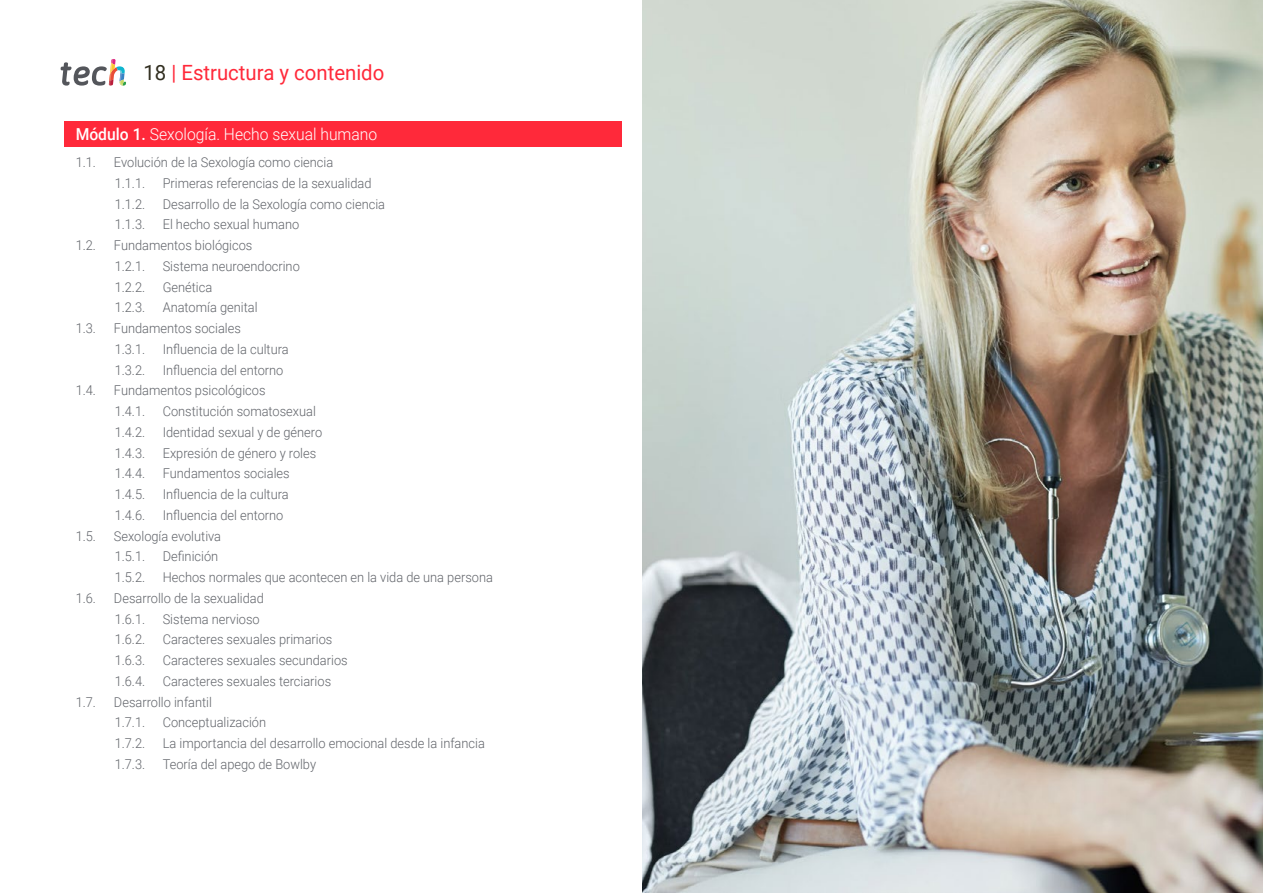
<style>
.page{position:relative;width:1263px;height:893px;background:#fff}
.page>*{position:absolute;margin:0;border:0;box-sizing:border-box;transform-origin:0 0}
.t1{font:21px "Roboto";color:#ff293a}
.t2{font:300 16.5px "Roboto";color:#fff;scale:.95 1}
.t3{font:300 13.5px/20.7px "Roboto";color:#61646a;scale:.95 1}
.s1{color:#312e20}
.s2{font-weight:500}
</style>
<div class="page">
<div style="left:65px;top:121px;width:557px;height:25px;background:#ff293a"></div>
<svg style="left:61px;top:59px;width:65px;height:27px"></svg>
<img style="left:642px;top:0;width:621px;height:893px">
<h1 class="t1" style="left:144px;top:57px;width:242px"><span class="s1">18</span> | Estructura y contenido</h1>
<p class="t2" style="left:76px;top:123px;width:319px"><span class="s2">Módulo 1.</span> Sexología. Hecho sexual humano</p>
<p class="t3" style="left:76px;top:151px;width:23px">1.1.</p>
<p class="t3" style="left:114px;top:151px;width:232px">Evolución de la Sexología como ciencia<br>1.1.1.</p>
<p class="t3" style="left:163px;top:172px;width:221px">Primeras referencias de la sexualidad</p>
<p class="t3" style="left:115px;top:193px;width:34px">1.1.2.</p>
<p class="t3" style="left:163px;top:193px;width:236px">Desarrollo de la Sexología como ciencia</p>
<p class="t3" style="left:115px;top:214px;width:34px">1.1.3.</p>
<p class="t3" style="left:163px;top:214px;width:145px">El hecho sexual humano</p>
<p class="t3" style="left:76px;top:234px;width:23px">1.2.</p>
<p class="t3" style="left:114px;top:234px;width:147px">Fundamentos biológicos<br>1.2.1.</p>
<p class="t3" style="left:163px;top:255px;width:146px">Sistema neuroendocrino</p>
<p class="t3" style="left:115px;top:276px;width:34px">1.2.2.</p>
<p class="t3" style="left:163px;top:276px;width:54px">Genética</p>
<p class="t3" style="left:115px;top:297px;width:34px">1.2.3.</p>
<p class="t3" style="left:163px;top:297px;width:101px">Anatomía genital</p>
<p class="t3" style="left:76px;top:317px;width:23px">1.3.</p>
<p class="t3" style="left:114px;top:317px;width:135px">Fundamentos sociales<br>1.3.1.</p>
<p class="t3" style="left:163px;top:338px;width:134px">Influencia de la cultura</p>
<p class="t3" style="left:115px;top:359px;width:34px">1.3.2.</p>
<p class="t3" style="left:163px;top:359px;width:129px">Influencia del entorno</p>
<p class="t3" style="left:76px;top:380px;width:23px">1.4.</p>
<p class="t3" style="left:114px;top:380px;width:161px">Fundamentos psicológicos<br>1.4.1.</p>
<p class="t3" style="left:163px;top:400px;width:163px">Constitución somatosexual</p>
<p class="t3" style="left:115px;top:421px;width:34px">1.4.2.</p>
<p class="t3" style="left:163px;top:421px;width:169px">Identidad sexual y de género</p>
<p class="t3" style="left:115px;top:442px;width:34px">1.4.3.</p>
<p class="t3" style="left:163px;top:442px;width:163px">Expresión de género y roles</p>
<p class="t3" style="left:115px;top:463px;width:34px">1.4.4.</p>
<p class="t3" style="left:163px;top:463px;width:135px">Fundamentos sociales</p>
<p class="t3" style="left:115px;top:483px;width:34px">1.4.5.</p>
<p class="t3" style="left:163px;top:483px;width:134px">Influencia de la cultura</p>
<p class="t3" style="left:115px;top:504px;width:34px">1.4.6.</p>
<p class="t3" style="left:163px;top:504px;width:129px">Influencia del entorno</p>
<p class="t3" style="left:76px;top:525px;width:23px">1.5.</p>
<p class="t3" style="left:114px;top:525px;width:114px">Sexología evolutiva<br>1.5.1.</p>
<p class="t3" style="left:163px;top:546px;width:60px">Definición</p>
<p class="t3" style="left:115px;top:566px;width:34px">1.5.2.</p>
<p class="t3" style="left:163px;top:566px;width:349px">Hechos normales que acontecen en la vida de una persona</p>
<p class="t3" style="left:76px;top:587px;width:23px">1.6.</p>
<p class="t3" style="left:114px;top:587px;width:159px">Desarrollo de la sexualidad<br>1.6.1.</p>
<p class="t3" style="left:163px;top:608px;width:104px">Sistema nervioso</p>
<p class="t3" style="left:115px;top:629px;width:34px">1.6.2.</p>
<p class="t3" style="left:163px;top:629px;width:180px">Caracteres sexuales primarios</p>
<p class="t3" style="left:115px;top:649px;width:34px">1.6.3.</p>
<p class="t3" style="left:163px;top:649px;width:196px">Caracteres sexuales secundarios</p>
<p class="t3" style="left:115px;top:670px;width:34px">1.6.4.</p>
<p class="t3" style="left:163px;top:670px;width:179px">Caracteres sexuales terciarios</p>
<p class="t3" style="left:76px;top:691px;width:23px">1.7.</p>
<p class="t3" style="left:114px;top:691px;width:105px">Desarrollo infantil<br>1.7.1.</p>
<p class="t3" style="left:163px;top:712px;width:110px">Conceptualización</p>
<p class="t3" style="left:115px;top:732px;width:34px">1.7.2.</p>
<p class="t3" style="left:163px;top:732px;width:341px">La importancia del desarrollo emocional desde la infancia</p>
<p class="t3" style="left:115px;top:753px;width:34px">1.7.3.</p>
<p class="t3" style="left:163px;top:753px;width:163px">Teoría del apego de Bowlby</p>
</div>
